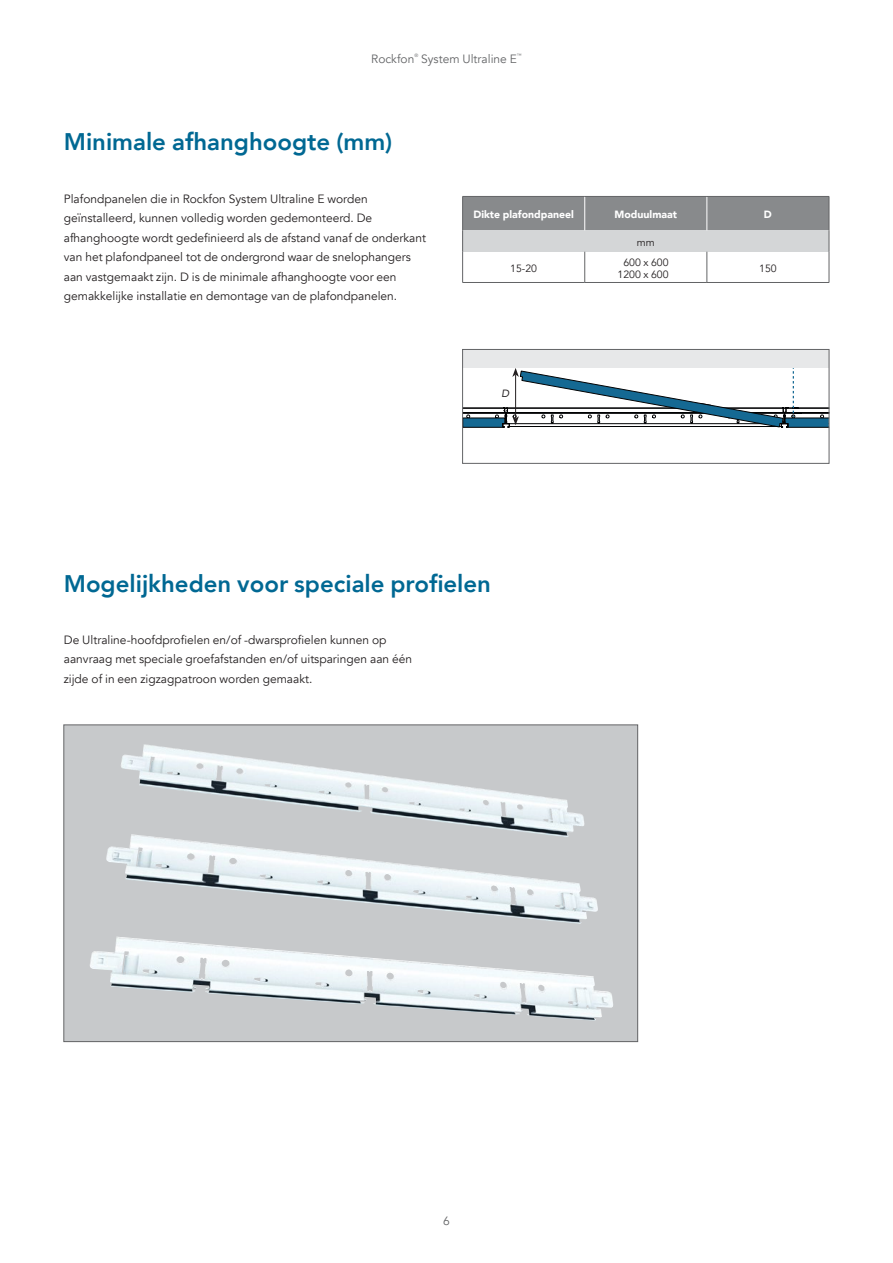
<style>
.page{position:relative;width:893px;height:1263px;background:#fff}
.page>*{position:absolute;margin:0;border:0;box-sizing:border-box;transform-origin:0 0}
.t1{font:800 24px "Avenir";color:#006893}
.t2{font:12px/19.5px "Avenir";color:#231f20}
.t3{font:12px "Avenir";color:#636466}
.t4{font:900 10.5px "Avenir";color:#fff}
.t5{font:10.5px/12.6px "Avenir";color:#231f20;text-align:center}
.t6{font:italic 10.5px "Avenir";color:#231f20}
.t7{font:4.8px "Avenir";color:#636466}
</style>
<div class="page">
<svg style="left:66px;top:727px;width:570px;height:313px;background:#cdd1d3"></svg>
<img style="left:106px;top:744px;width:493px;height:180px">
<div style="left:463px;top:349px;width:366px;height:18px;background:#e7e8e9"></div>
<div style="left:462px;top:349px;width:367px;height:114px;border:1px solid #636466"></div>
<svg style="left:462px;top:367px;width:367px;height:61px"></svg>
<hr style="left:462px;top:252px;width:1px;height:30px;background:#636466">
<hr style="left:584px;top:252px;width:1px;height:30px;background:#636466">
<hr style="left:707px;top:252px;width:1px;height:30px;background:#636466">
<hr style="left:829px;top:252px;width:1px;height:30px;background:#636466">
<hr style="left:707px;top:282px;width:122px;height:1px;background:#636466">
<hr style="left:462px;top:282px;width:123px;height:1px;background:#636466">
<hr style="left:585px;top:282px;width:122px;height:1px;background:#636466">
<svg style="left:462px;top:196px;width:368px;height:56px;background:#a5a7a8"></svg>
<p class="t3" style="left:371px;top:52px;width:45px">Rockfon</p>
<p class="t7" style="left:414px;top:53px;width:5px">®</p>
<p class="t3" style="left:421px;top:52px;width:97px">System Ultraline E</p>
<p class="t7" style="left:517px;top:53px;width:6px">™</p>
<h1 class="t1" style="left:64px;top:123px;width:330px">Minimale afhanghoogte (mm)</h1>
<p class="t2" style="left:64px;top:189px;width:364px">Plafondpanelen die in Rockfon System Ultraline E worden geïnstalleerd, kunnen volledig worden gedemonteerd. De afhanghoogte wordt gedefinieerd als de afstand vanaf de onderkant van het plafondpaneel tot de ondergrond waar de snelophangers aan vastgemaakt zijn. D is de minimale afhanghoogte voor een gemakkelijke installatie en demontage van de plafondpanelen.</p>
<p class="t4" style="left:473px;top:206px;width:102px">Dikte plafondpaneel</p>
<p class="t4" style="left:615px;top:206px;width:64px">Moduulmaat</p>
<p class="t4" style="left:764px;top:206px;width:9px">D</p>
<p class="t5" style="left:637px;top:236px;width:19px">mm</p>
<p class="t5" style="left:510px;top:262px;width:28px">15-20</p>
<p class="t5" style="left:618px;top:256px;width:53px">600 x 600<br>1200 x 600</p>
<p class="t5" style="left:759px;top:262px;width:19px">150</p>
<p class="t6" style="left:502px;top:387px;width:9px">D</p>
<h1 class="t1" style="left:64px;top:565px;width:429px">Mogelijkheden voor speciale profielen</h1>
<p class="t2" style="left:64px;top:630px;width:350px">De Ultraline-hoofdprofielen en/of -dwarsprofielen kunnen op aanvraag met speciale groefafstanden en/of uitsparingen aan één zijde of in een zigzagpatroon worden gemaakt.</p>
<p class="t3" style="left:443px;top:1213px;width:8px">6</p>
</div>
